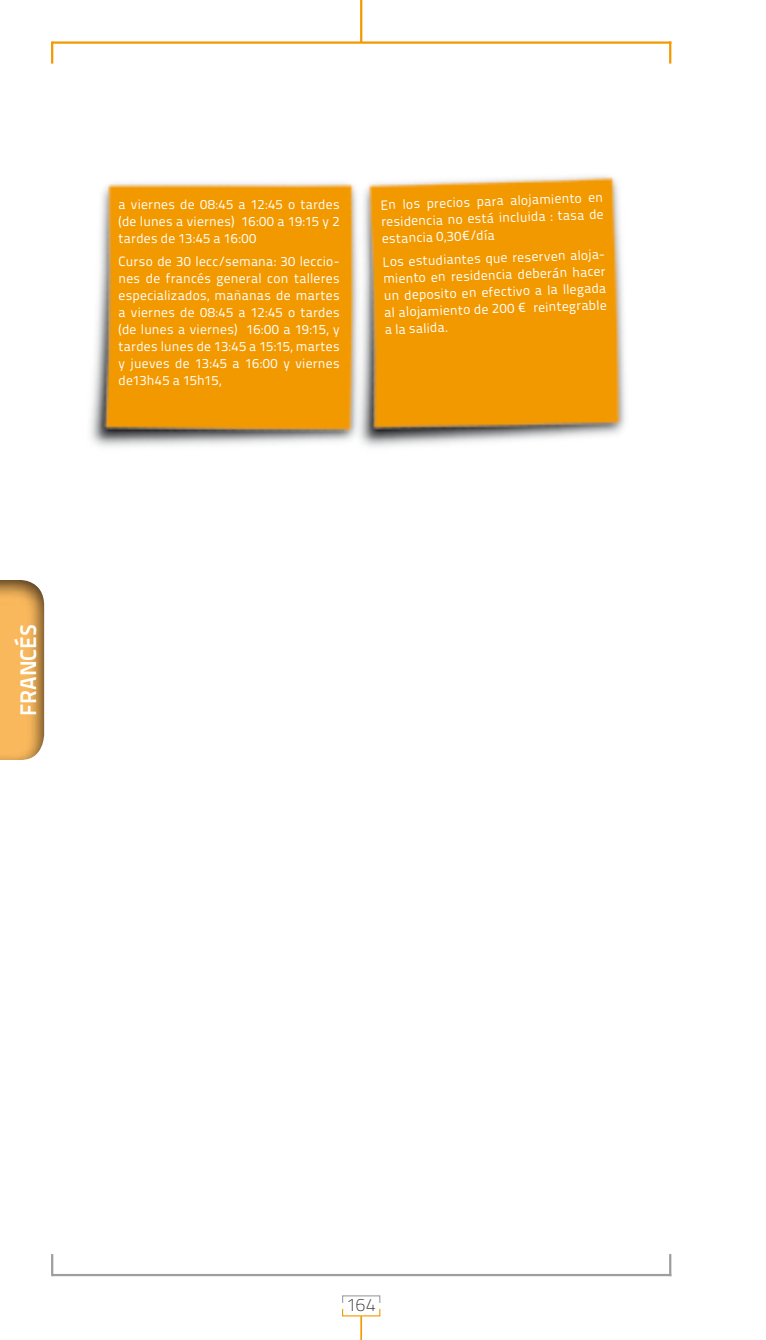
<style>
.page{position:relative;width:766px;height:1340px;background:#fff}
.page>*{position:absolute;margin:0;border:0;box-sizing:border-box;transform-origin:0 0}
.t1{font:22.5px "Titillium Text 14 L 800 wt";color:#fff}
.t2{font:700 18px "Titillium Text 14 L";color:#1a171c}
.t3{font:13.5px/16.9px "Titillium Text 14 L 400 wt";letter-spacing:.02em;color:#fff;text-align:justify}
</style>
<div class="page">
<hr style="left:52px;top:1273px;width:619px;height:3px;background:#9d9ea0">
<hr style="left:51px;top:1253px;width:2px;height:23px;background:#9d9ea0">
<hr style="left:669px;top:1253px;width:2px;height:23px;background:#9d9ea0">
<div style="left:342px;top:1295px;width:38px;height:8px;border:1px solid #9d9ea0"></div>
<hr style="left:360px;top:1315px;width:2px;height:24px;background:#f39900">
<div style="left:0;top:580px;width:48px;height:182px;background:#1a171c;opacity:.75"></div>
<hr style="left:360px;top:0;width:2px;height:42px;background:#f39900">
<hr style="left:52px;top:41px;width:619px;height:3px;background:#f39900">
<hr style="left:51px;top:41px;width:2px;height:23px;background:#f39900">
<hr style="left:669px;top:41px;width:2px;height:23px;background:#f39900">
<img style="left:90px;top:176px;width:536px;height:271px">
<p class="t3" style="left:118px;top:196px;width:222px">a viernes de 08:45 a 12:45 o tardes (de lunes a viernes) 16:00 a 19:15 y 2 tardes de 13:45 a 16:00</p>
<p class="t3" style="left:118px;top:253px;width:222px">Curso de 30 lecc/semana: 30 leccio&shy;nes de francés general con talleres especializados, mañanas de martes a viernes de 08:45 a 12:45 o tardes (de lunes a viernes) 16:00 a 19:15, y tardes lunes de 13:45 a 15:15, martes y jueves de 13:45 a 16:00 y viernes de13h45 a 15h15,</p>
<p class="t3" style="left:380px;top:196px;width:224px;rotate:-2deg">En los precios para alojamiento en residencia no está incluida : tasa de estancia 0,30€/día</p>
<p class="t3" style="left:382px;top:253px;width:225px;rotate:-2deg">Los estudiantes que reserven aloja&shy;miento en residencia deberán hacer un deposito en efectivo a la llegada al alojamiento de 200 € reintegrable a la salida.</p>
<h1 class="t1" style="left:14px;top:716px;width:94px;rotate:-90deg">FRANCÉS</h1>
<h2 class="t2" style="left:347px;top:1294px;width:30px">164</h2>
</div>
